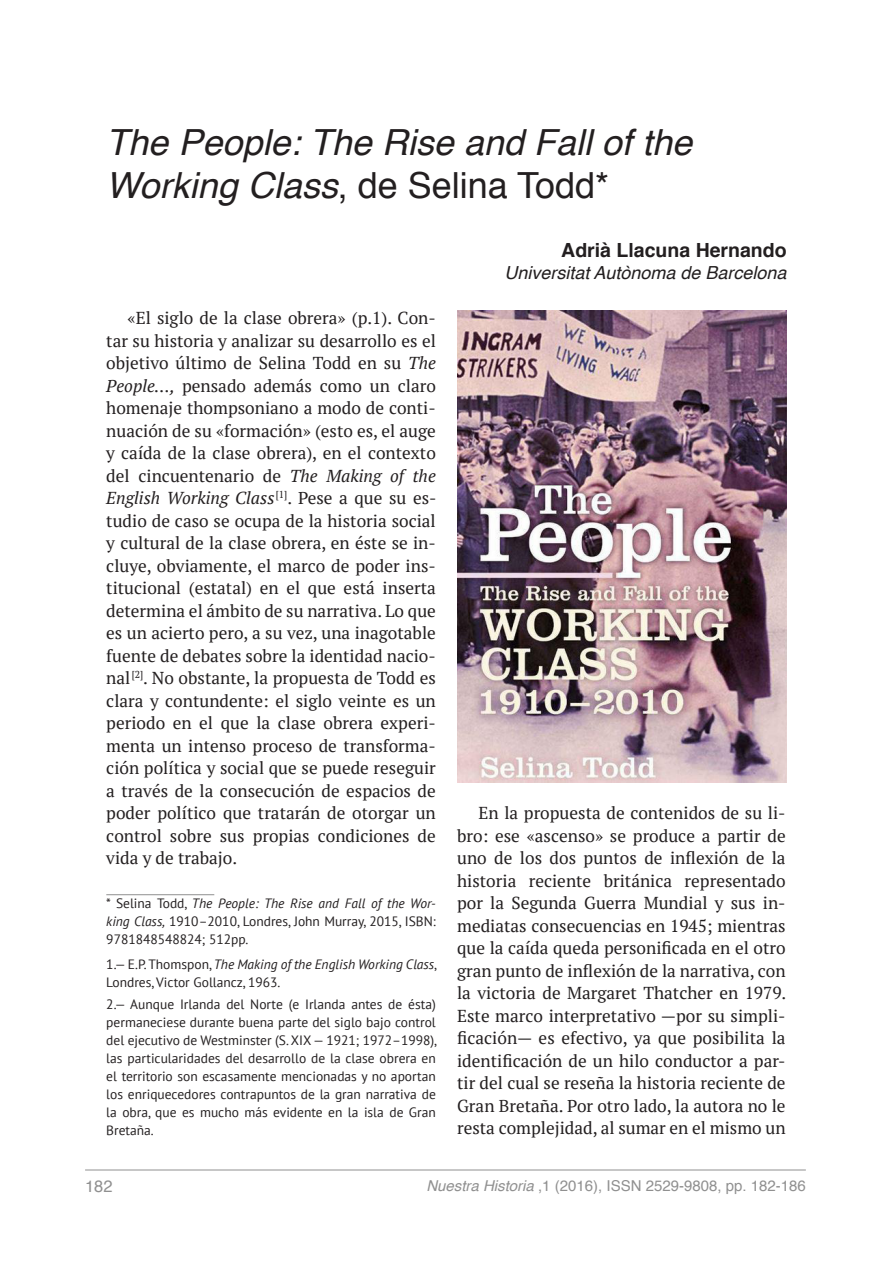
<style>
.page{position:relative;width:893px;height:1263px;background:#fff}
.page>*{position:absolute;margin:0;border:0;box-sizing:border-box;transform-origin:0 0}
.Título_artículos{font:italic 36px/43.2px "Helvetica";color:#231f20}
.Autor{font:700 19.5px "Helvetica";color:#231f20}
.Centro_trabajo{font:italic 18px "Helvetica";color:#231f20}
.Texto_artículos{font:17.25px/22.5px "PT Serif";color:#231f20;text-align:justify}
.t1{font:16.5px "Helvetica";color:#909090}
.t2{font:15px "Helvetica";color:#909090}
.Notas_al_pie{font:13.5px/18px "PT Sans";color:#231f20;text-align:justify}
.s1{font-style:normal}
.s2{font-style:italic}
</style>
<div class="page">
<hr style="left:85px;top:1170px;width:721px;height:1px;background:#909090">
<hr style="left:106px;top:894px;width:108px;height:1px;background:#909090">
<img style="left:457px;top:310px;width:330px;height:473px">
<p class="Título_artículos" style="left:106px;top:121px;width:587px">The People: The Rise and Fall of the<br>Working Class<span class="s1">, de Selina Todd*</span></p>
<p class="Autor" style="left:561px;top:234px;width:227px">Adrià Llacuna Hernando</p>
<p class="Centro_trabajo" style="left:504px;top:259px;width:284px">Universitat Autònoma de Barcelona</p>
<p class="Texto_artículos" style="left:106px;top:306px;width:332px;text-indent:21px">«El siglo de la clase obrera» (p.1). Con&shy;tar su historia y analizar su desarrollo es el objetivo último de Selina Todd en su <span class="s2">The People…,</span> pensado además como un claro homenaje thompsoniano a modo de conti&shy;nuación de su «formación» (esto es, el auge y caída de la clase obrera), en el contexto del cincuentenario de <span class="s2">The Making of the English Working Class</span><sup>[1]</sup>. Pese a que su es&shy;tudio de caso se ocupa de la historia social y cultural de la clase obrera, en éste se in&shy;cluye, obviamente, el marco de poder ins&shy;titucional (estatal) en el que está inserta determina el ámbito de su narrativa. Lo que es un acierto pero, a su vez, una inagotable fuente de debates sobre la identidad nacio&shy;nal<sup>[2]</sup>. No obstante, la propuesta de Todd es clara y contundente: el siglo veinte es un periodo en el que la clase obrera experi&shy;menta un intenso proceso de transforma&shy;ción política y social que se puede reseguir a través de la consecución de espacios de poder político que tratarán de otorgar un control sobre sus propias condiciones de vida y de trabajo.</p>
<p class="Notas_al_pie" style="left:106px;top:894px;width:331px">* Selina Todd, <span class="s2">The People: The Rise and Fall of the Wor&shy;king Class,</span> 1910–2010, Londres, John Murray, 2015, ISBN:<br>9781848548824; 512pp.</p>
<p class="Notas_al_pie" style="left:106px;top:955px;width:332px">1.— E.P. Thomspon, <span class="s2">The Making of the English Working Class</span>,<br>Londres, Victor Gollancz, 1963.</p>
<p class="Notas_al_pie" style="left:106px;top:995px;width:332px">2.— Aunque Irlanda del Norte (e Irlanda antes de ésta) permaneciese durante buena parte del siglo bajo control del ejecutivo de Westminster (S. XIX — 1921; 1972–1998), las particularidades del desarrollo de la clase obrera en el territorio son escasamente mencionadas y no aportan los enriquecedores contrapuntos de la gran narrativa de la obra, que es mucho más evidente en la isla de Gran Bretaña.</p>
<p class="Texto_artículos" style="left:457px;top:801px;width:331px;text-indent:21px">En la propuesta de contenidos de su li&shy;bro: ese «ascenso» se produce a partir de uno de los dos puntos de inflexión de la historia reciente británica representado por la Segunda Guerra Mundial y sus in&shy;mediatas consecuencias en 1945; mientras que la caída queda personificada en el otro gran punto de inflexión de la narrativa, con la victoria de Margaret Thatcher en 1979.<br>Este marco interpretativo —por su simpli&shy;ficación— es efectivo, ya que posibilita la identificación de un hilo conductor a par&shy;tir del cual se reseña la historia reciente de Gran Bretaña. Por otro lado, la autora no le resta complejidad, al sumar en el mismo un</p>
<p class="t1" style="left:85px;top:1174px;width:29px">182</p>
<p class="t2" style="left:426px;top:1174px;width:381px"><span class="s2">Nuestra Historia</span> ,1 (2016), ISSN 2529-9808, pp. 182-186</p>
</div>
